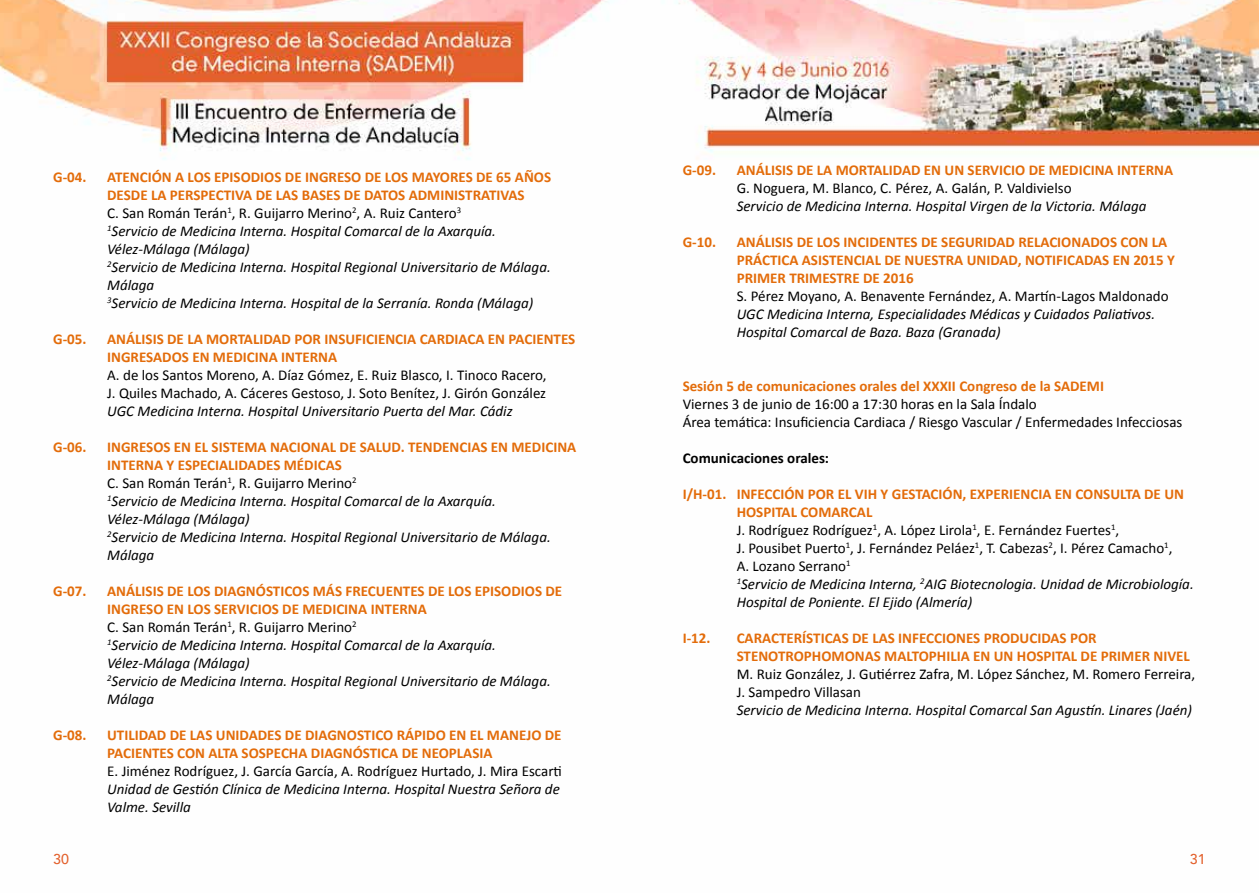
<style>
.page{position:relative;width:1259px;height:893px;background:#fff}
.page>*{position:absolute;margin:0;border:0;box-sizing:border-box;transform-origin:0 0}
.t1{font:italic 15px/18px "Calibri";color:#000}
.t2{font:15px/18px "Calibri";color:#000}
.t3{font:700 15px/18px "Calibri";color:#e36c0a}
.t4{font:700 15px "Calibri";color:#000}
.t5{font:500 14.25px "Avenir";color:#e3612d}
.s1{font-weight:700;font-style:normal;color:#e36c0a}
.s2{font-style:normal}
.s3{font-weight:700;color:#e36c0a}
.s4{font-style:italic}
</style>
<div class="page">
<img style="left:0;top:0;width:1259px;height:160px">
<p class="t3" style="left:53px;top:168px;width:35px">G-04.</p>
<p class="t1" style="left:107px;top:168px;width:445px"><span class="s1">ATENCIÓN A LOS EPISODIOS DE INGRESO DE LOS MAYORES DE 65 AÑOS DESDE LA PERSPECTIVA DE LAS BASES DE DATOS ADMINISTRATIVAS<br></span><span class="s2">C. San Román Terán</span><sup>1</sup><span class="s2">, R. Guijarro Merino</span><sup>2</sup><span class="s2">, A. Ruiz Cantero</span><sup>3<br></sup><sup>1</sup>Servicio de Medicina Interna. Hospital Comarcal de la Axarquía.<br>Vélez-Málaga (Málaga)<br><sup>2</sup>Servicio de Medicina Interna. Hospital Regional Universitario de Málaga.<br>Málaga<br><sup>3</sup>Servicio de Medicina Interna. Hospital de la Serranía. Ronda (Málaga)</p>
<p class="t3" style="left:53px;top:330px;width:35px">G-05.</p>
<p class="t3" style="left:107px;top:330px;width:469px">ANÁLISIS DE LA MORTALIDAD POR INSUFICIENCIA CARDIACA EN PACIENTES<br>INGRESADOS EN MEDICINA INTERNA</p>
<p class="t2" style="left:107px;top:366px;width:441px">A. de los Santos Moreno, A. Díaz Gómez, E. Ruiz Blasco, I. Tinoco Racero,<br>J. Quiles Machado, A. Cáceres Gestoso, J. Soto Benítez, J. Girón González</p>
<p class="t1" style="left:107px;top:402px;width:407px">UGC Medicina Interna. Hospital Universitario Puerta del Mar. Cádiz</p>
<p class="t3" style="left:53px;top:438px;width:35px">G-06.</p>
<p class="t1" style="left:107px;top:438px;width:471px"><span class="s1">INGRESOS EN EL SISTEMA NACIONAL DE SALUD. TENDENCIAS EN MEDICINA INTERNA Y ESPECIALIDADES MÉDICAS<br></span><span class="s2">C. San Román Terán</span><sup>1</sup><span class="s2">, R. Guijarro Merino</span><sup>2<br></sup><sup>1</sup>Servicio de Medicina Interna. Hospital Comarcal de la Axarquía.<br>Vélez-Málaga (Málaga)<br><sup>2</sup>Servicio de Medicina Interna. Hospital Regional Universitario de Málaga.<br>Málaga</p>
<p class="t3" style="left:53px;top:582px;width:35px">G-07.</p>
<p class="t1" style="left:107px;top:582px;width:456px"><span class="s1">ANÁLISIS DE LOS DIAGNÓSTICOS MÁS FRECUENTES DE LOS EPISODIOS DE INGRESO EN LOS SERVICIOS DE MEDICINA INTERNA<br></span><span class="s2">C. San Román Terán</span><sup>1</sup><span class="s2">, R. Guijarro Merino</span><sup>2<br></sup><sup>1</sup>Servicio de Medicina Interna. Hospital Comarcal de la Axarquía.<br>Vélez-Málaga (Málaga)<br><sup>2</sup>Servicio de Medicina Interna. Hospital Regional Universitario de Málaga.<br>Málaga</p>
<p class="t3" style="left:53px;top:726px;width:35px">G-08.</p>
<p class="t3" style="left:107px;top:726px;width:456px">UTILIDAD DE LAS UNIDADES DE DIAGNOSTICO RÁPIDO EN EL MANEJO DE<br>PACIENTES CON ALTA SOSPECHA DIAGNÓSTICA DE NEOPLASIA</p>
<p class="t2" style="left:107px;top:762px;width:456px">E. Jiménez Rodríguez, J. García García, A. Rodríguez Hurtado, J. Mira Escarti</p>
<p class="t1" style="left:107px;top:780px;width:454px">Unidad de Gestión Clínica de Medicina Interna. Hospital Nuestra Señora de<br>Valme. Sevilla</p>
<p class="t3" style="left:682px;top:161px;width:35px">G-09.</p>
<p class="t3" style="left:736px;top:161px;width:438px">ANÁLISIS DE LA MORTALIDAD EN UN SERVICIO DE MEDICINA INTERNA</p>
<p class="t2" style="left:736px;top:179px;width:336px">G. Noguera, M. Blanco, C. Pérez, A. Galán, P. Valdivielso</p>
<p class="t1" style="left:736px;top:196px;width:411px">Servicio de Medicina Interna. Hospital Virgen de la Victoria. Málaga</p>
<p class="t3" style="left:682px;top:233px;width:35px">G-10.</p>
<p class="t3" style="left:736px;top:233px;width:440px">ANÁLISIS DE LOS INCIDENTES DE SEGURIDAD RELACIONADOS CON LA<br>PRÁCTICA ASISTENCIAL DE NUESTRA UNIDAD, NOTIFICADAS EN 2015 Y<br>PRIMER TRIMESTRE DE 2016</p>
<p class="t2" style="left:736px;top:287px;width:433px">S. Pérez Moyano, A. Benavente Fernández, A. Martín-Lagos Maldonado</p>
<p class="t1" style="left:736px;top:304px;width:420px">UGC Medicina Interna, Especialidades Médicas y Cuidados Paliativos.<br>Hospital Comarcal de Baza. Baza (Granada)</p>
<p class="t3" style="left:682px;top:377px;width:423px">Sesión 5 de comunicaciones orales del XXXII Congreso de la SADEMI</p>
<p class="t2" style="left:682px;top:395px;width:501px">Viernes 3 de junio de 16:00 a 17:30 horas en la Sala Índalo<br>Área temática: Insuficiencia Cardiaca / Riesgo Vascular / Enfermedades Infecciosas</p>
<p class="t4" style="left:682px;top:448px;width:148px">Comunicaciones orales:</p>
<p class="t2" style="left:736px;top:485px;width:458px;text-indent:-54px"><span class="s3">I/H-01. INFECCIÓN POR EL VIH Y GESTACIÓN, EXPERIENCIA EN CONSULTA DE UN HOSPITAL COMARCAL<br></span>J. Rodríguez Rodríguez<sup>1</sup>, A. López Lirola<sup>1</sup>, E. Fernández Fuertes<sup>1</sup>,<br>J. Pousibet Puerto<sup>1</sup>, J. Fernández Peláez<sup>1</sup>, T. Cabezas<sup>2</sup>, I. Pérez Camacho<sup>1</sup>,<br>A. Lozano Serrano<sup>1<br></sup><sup>1</sup><span class="s4">Servicio de Medicina Interna,</span> <sup>2</sup><span class="s4">AIG Biotecnologia. Unidad de Microbiología.<br>Hospital de Poniente. El Ejido (Almería)</span></p>
<p class="t3" style="left:682px;top:629px;width:29px">I-12.</p>
<p class="t3" style="left:736px;top:629px;width:455px">CARACTERÍSTICAS DE LAS INFECCIONES PRODUCIDAS POR<br>STENOTROPHOMONAS MALTOPHILIA EN UN HOSPITAL DE PRIMER NIVEL</p>
<p class="t2" style="left:736px;top:665px;width:460px">M. Ruiz González, J. Gutiérrez Zafra, M. López Sánchez, M. Romero Ferreira,<br>J. Sampedro Villasan</p>
<p class="t1" style="left:736px;top:700px;width:457px">Servicio de Medicina Interna. Hospital Comarcal San Agustín. Linares (Jaén)</p>
<p class="t5" style="left:53px;top:846px;width:17px">30</p>
<p class="t5" style="left:1190px;top:846px;width:17px">31</p>
</div>
